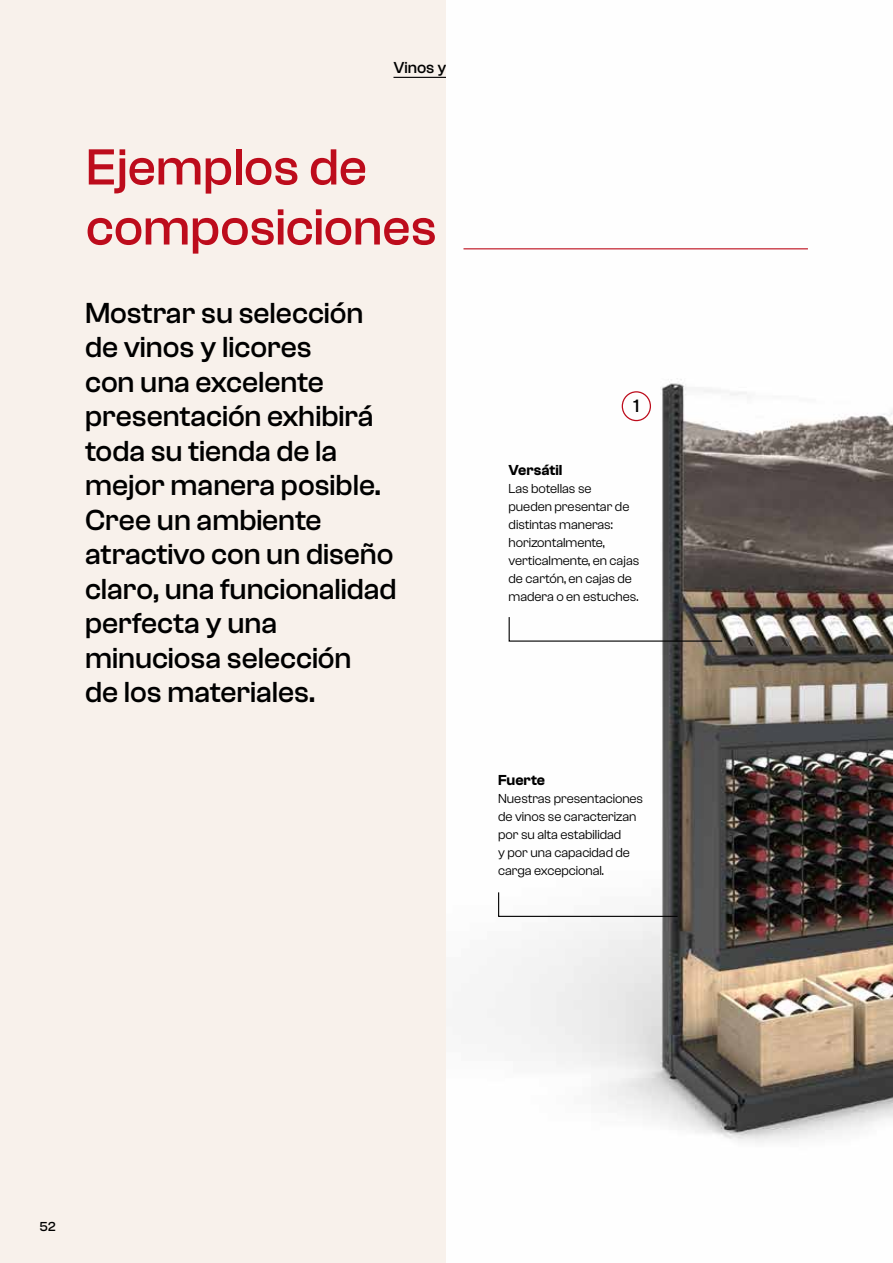
<style>
.page{position:relative;width:893px;height:1263px;background:#fff}
.page>*{position:absolute;margin:0;border:0;box-sizing:border-box;transform-origin:0 0}
.t1{font:500 52.5px/60px "Clash Grotesk";letter-spacing:-.005em;color:#bd0c1c}
.t2{font:500 30px/34.5px "Clash Grotesk";letter-spacing:-.005em;color:#000}
.t3{font:500 18.6px "Clash Grotesk";color:#000}
.t4{font:600 15px "Clash Grotesk";letter-spacing:-.005em;color:#000}
.t5{font:13.5px/18px "Clash Grotesk";letter-spacing:-.005em;color:#000}
.t6{font:500 13.5px "Clash Grotesk";color:#000}
</style>
<div class="page">
<div style="left:0;top:0;width:446px;height:1263px;background:#f8f1eb"></div>
<hr style="left:393px;top:77px;width:106px;height:1px;background:#000">
<img style="left:446px;top:77px;width:447px;height:1066px">
<svg style="left:508px;top:616px;width:215px;height:26px"></svg>
<svg style="left:497px;top:891px;width:182px;height:26px"></svg>
<div style="left:622px;top:391px;width:29px;height:30px;border:1px solid #bd0c1c;border-radius:50%"></div>
<hr style="left:463px;top:248px;width:345px;height:1px;background:#bd0c1c">
<h1 class="t1" style="left:86px;top:137px;width:352px">Ejemplos de composiciones</h1>
<p class="t2" style="left:85px;top:295px;width:313px">Mostrar su selección de vinos y licores<br>con una excelente presentación exhibirá toda su tienda de la mejor manera posible.<br>Cree un ambiente atractivo con un diseño claro, una funcionalidad perfecta y una minuciosa selección<br>de los materiales.</p>
<h3 class="t3" style="left:633px;top:396px;width:8px">1</h3>
<p class="t4" style="left:509px;top:461px;width:55px">Versátil</p>
<p class="t5" style="left:509px;top:479px;width:132px">Las botellas se<br>pueden presentar de distintas maneras: horizontalmente, verticalmente, en cajas de cartón, en cajas de madera o en estuches.</p>
<p class="t4" style="left:498px;top:772px;width:49px">Fuerte</p>
<p class="t5" style="left:498px;top:789px;width:147px">Nuestras presentaciones de vinos se caracterizan por su alta estabilidad<br>y por una capacidad de carga excepcional.</p>
<p class="t6" style="left:39px;top:1218px;width:18px">52</p>
</div>
